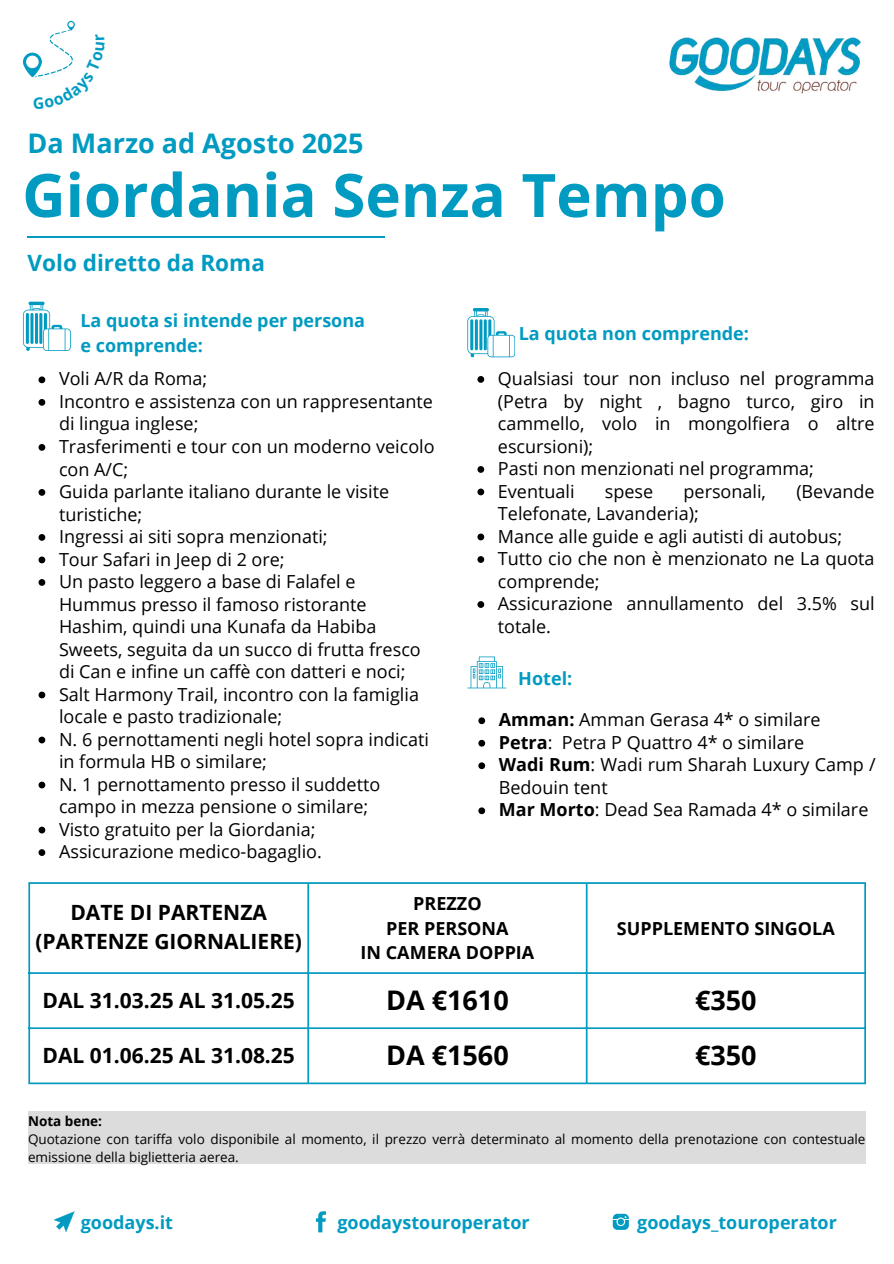
<style>
.page{position:relative;width:894px;height:1264px;background:#fff}
.page>*{position:absolute;margin:0;border:0;box-sizing:border-box;transform-origin:0 0}
.t1{font:700 60px "Open Sans";color:#019bc2}
.t2{font:700 27px "Open Sans";color:#000}
.t3{font:700 27px "Open Sans";color:#019bc2}
.t4{font:700 22.5px "Open Sans";color:#019bc2}
.t5{font:700 21px/29.2px "Open Sans";color:#000;text-align:center}
.t6{font:18px/22.5px "Open Sans";color:#000}
.t7{font:700 18px/24.8px "Open Sans";color:#019bc2}
.t8{font:700 18px/24.8px "Open Sans";color:#000;text-align:center}
.t9{font:13.5px/18px "Open Sans";color:#000}
.t10{font:700 13.5px "Open Sans";color:#000}
.s1{font-weight:700}
</style>
<div class="page">
<svg style="left:53px;top:1211px;width:22px;height:21px"></svg>
<svg style="left:316px;top:1211px;width:10px;height:21px"></svg>
<svg style="left:612px;top:1213px;width:16px;height:16px"></svg>
<img style="left:669px;top:37px;width:192px;height:57px">
<svg style="left:39px;top:376px;width:6px;height:7px"></svg>
<svg style="left:39px;top:399px;width:6px;height:7px"></svg>
<svg style="left:39px;top:444px;width:6px;height:7px"></svg>
<svg style="left:39px;top:489px;width:6px;height:7px"></svg>
<svg style="left:39px;top:534px;width:6px;height:7px"></svg>
<svg style="left:39px;top:556px;width:6px;height:7px"></svg>
<svg style="left:39px;top:579px;width:6px;height:7px"></svg>
<svg style="left:39px;top:691px;width:6px;height:7px"></svg>
<svg style="left:39px;top:736px;width:6px;height:7px"></svg>
<svg style="left:39px;top:781px;width:6px;height:7px"></svg>
<svg style="left:39px;top:826px;width:6px;height:7px"></svg>
<svg style="left:39px;top:849px;width:6px;height:7px"></svg>
<svg style="left:467px;top:308px;width:47px;height:49px"></svg>
<hr style="left:479px;top:319px;width:3px;height:31px;background:#019bc2">
<hr style="left:474px;top:319px;width:3px;height:31px;background:#019bc2">
<hr style="left:470px;top:319px;width:3px;height:31px;background:#019bc2">
<hr style="left:483px;top:319px;width:3px;height:31px;background:#019bc2">
<svg style="left:23px;top:302px;width:47px;height:49px"></svg>
<hr style="left:35px;top:313px;width:3px;height:31px;background:#019bc2">
<hr style="left:30px;top:313px;width:3px;height:31px;background:#019bc2">
<hr style="left:26px;top:313px;width:3px;height:31px;background:#019bc2">
<hr style="left:39px;top:313px;width:3px;height:31px;background:#019bc2">
<svg style="left:467px;top:656px;width:39px;height:32px"></svg>
<hr style="left:28px;top:236px;width:356px;height:2px;background:#019bc2">
<svg style="left:478px;top:717px;width:7px;height:7px"></svg>
<svg style="left:478px;top:740px;width:7px;height:6px"></svg>
<svg style="left:478px;top:762px;width:7px;height:7px"></svg>
<svg style="left:478px;top:807px;width:7px;height:7px"></svg>
<svg style="left:477px;top:376px;width:7px;height:7px"></svg>
<svg style="left:477px;top:466px;width:7px;height:7px"></svg>
<svg style="left:477px;top:488px;width:7px;height:7px"></svg>
<svg style="left:477px;top:533px;width:7px;height:7px"></svg>
<svg style="left:477px;top:556px;width:7px;height:7px"></svg>
<svg style="left:477px;top:601px;width:7px;height:7px"></svg>
<hr style="left:28px;top:883px;width:2px;height:199px;background:#019bc2">
<hr style="left:307px;top:883px;width:2px;height:199px;background:#019bc2">
<hr style="left:585px;top:883px;width:2px;height:199px;background:#019bc2">
<hr style="left:864px;top:883px;width:1px;height:199px;background:#019bc2">
<hr style="left:28px;top:882px;width:837px;height:1px;background:#019bc2">
<hr style="left:28px;top:972px;width:837px;height:1px;background:#019bc2">
<hr style="left:28px;top:1027px;width:837px;height:2px;background:#019bc2">
<hr style="left:28px;top:1082px;width:837px;height:2px;background:#019bc2">
<div style="left:28px;top:1111px;width:837px;height:52px;background:#d9d9d9"></div>
<svg style="left:23px;top:21px;width:52px;height:57px"></svg>
<h2 class="t3" style="left:28px;top:124px;width:337px">Da Marzo ad Agosto 2025</h2>
<h1 class="t1" style="left:22px;top:153px;width:705px">Giordania Senza Tempo</h1>
<p class="t4" style="left:28px;top:247px;width:239px">Volo diretto da Roma</p>
<p class="t7" style="left:80px;top:308px;width:286px">La quota si intende per persona e comprende:</p>
<p class="t6" style="left:59px;top:367px;width:377px">Voli A/R da Roma;<br>Incontro e assistenza con un rappresentante di lingua inglese;<br>Trasferimenti e tour con un moderno veicolo con A/C;<br>Guida parlante italiano durante le visite turistiche;<br>Ingressi ai siti sopra menzionati;<br>Tour Safari in Jeep di 2 ore;<br>Un pasto leggero a base di Falafel e<br>Hummus presso il famoso ristorante<br>Hashim, quindi una Kunafa da Habiba<br>Sweets, seguita da un succo di frutta fresco di Can e infine un caffè con datteri e noci;<br>Salt Harmony Trail, incontro con la famiglia locale e pasto tradizionale;<br>N. 6 pernottamenti negli hotel sopra indicati in formula HB o similare;<br>N. 1 pernottamento presso il suddetto campo in mezza pensione o similare;<br>Visto gratuito per la Giordania;<br>Assicurazione medico-bagaglio.</p>
<p class="t7" style="left:518px;top:320px;width:232px">La quota non comprende:</p>
<p class="t6" style="left:498px;top:367px;width:378px">Qualsiasi tour non incluso nel programma (Petra by night , bagno turco, giro in cammello, volo in mongolfiera o altre escursioni);<br>Pasti non menzionati nel programma;<br>Eventuali</p>
<p class="t6" style="left:604px;top:479px;width:50px">spese</p>
<p class="t6" style="left:683px;top:479px;width:84px">personali,</p>
<p class="t6" style="left:796px;top:479px;width:80px">(Bevande</p>
<p class="t6" style="left:498px;top:502px;width:378px">Telefonate, Lavanderia);<br>Mance alle guide e agli autisti di autobus;<br>Tutto cio che non è menzionato ne La quota comprende;<br>Assicurazione annullamento del 3.5% sul totale.</p>
<p class="t7" style="left:518px;top:665px;width:55px">Hotel:</p>
<p class="t6" style="left:498px;top:708px;width:378px"><span class="s1">Amman:</span> Amman Gerasa 4* o similare<br><span class="s1">Petra</span>: Petra P Quattro 4* o similare<br><span class="s1">Wadi Rum</span>: Wadi rum Sharah Luxury Camp /<br>Bedouin tent<br><span class="s1">Mar Morto</span>: Dead Sea Ramada 4* o similare</p>
<p class="t5" style="left:35px;top:897px;width:268px">DATE DI PARTENZA (PARTENZE GIORNALIERE)</p>
<p class="t8" style="left:360px;top:890px;width:175px">PREZZO<br>PER PERSONA<br>IN CAMERA DOPPIA</p>
<p class="t8" style="left:616px;top:915px;width:219px">SUPPLEMENTO SINGOLA</p>
<p class="t5" style="left:42px;top:984px;width:254px">DAL 31.03.25 AL 31.05.25</p>
<h2 class="t2" style="left:386px;top:981px;width:124px">DA €1610</h2>
<h2 class="t2" style="left:694px;top:981px;width:63px">€350</h2>
<p class="t5" style="left:42px;top:1040px;width:254px">DAL 01.06.25 AL 31.08.25</p>
<h2 class="t2" style="left:386px;top:1036px;width:124px">DA €1560</h2>
<h2 class="t2" style="left:694px;top:1036px;width:63px">€350</h2>
<p class="t10" style="left:28px;top:1111px;width:76px">Nota bene:</p>
<p class="t9" style="left:28px;top:1129px;width:838px">Quotazione con tariffa volo disponibile al momento, il prezzo verrà determinato al momento della prenotazione con contestuale emissione della biglietteria aerea.</p>
<p class="t7" style="left:81px;top:1209px;width:94px">goodays.it</p>
<p class="t7" style="left:337px;top:1209px;width:194px">goodaystouroperator</p>
<p class="t7" style="left:637px;top:1209px;width:201px">goodays_touroperator</p>
</div>
